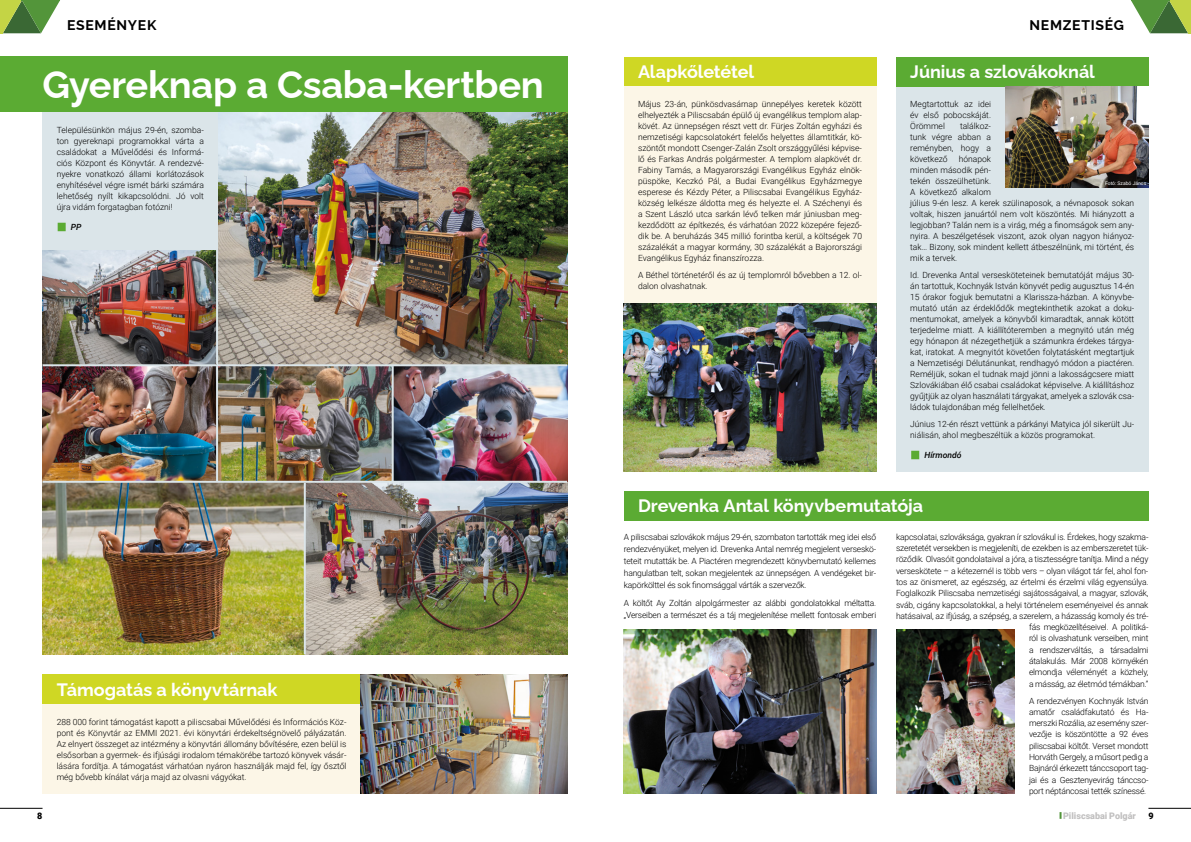
<style>
.page{position:relative;width:1191px;height:842px;background:#fff}
.page>*{position:absolute;margin:0;border:0;box-sizing:border-box;transform-origin:0 0}
.t1{font:700 38px "Raleway";letter-spacing:-.01em;color:#fff}
.t2{font:700 18px "Raleway";letter-spacing:-.005em;color:#fff}
.t3{font:700 14px "Raleway";letter-spacing:.05em;color:#000}
.t4{font:900 9px "Roboto";color:#c1c0c0}
.t5{font:900 9px "Roboto";color:#000}
.t6{font:300 8.5px/11px "Roboto";letter-spacing:-.02em;color:#000;text-align:justify}
.t7{font:300 8.5px/11px "Roboto";color:#000}
.t8{font:italic 500 8.5px "Roboto";color:#000}
.t9{font:5px "Roboto";color:#fff}
</style>
<div class="page">
<svg style="left:0;top:0;width:60px;height:33px;background:#7ea55a"></svg>
<svg style="left:1131px;top:0;width:60px;height:33px;background:#7ea55a"></svg>
<hr style="left:1148px;top:808px;width:43px;height:1px;background:#000">
<hr style="left:0;top:808px;width:43px;height:1px;background:#000">
<svg style="left:1059px;top:812px;width:2px;height:7px"></svg>
<div style="left:0;top:57px;width:567px;height:55px;background:#5bab33"></div>
<div style="left:43px;top:112px;width:175px;height:138px;background:#dbe5e9"></div>
<div style="left:58px;top:223px;width:8px;height:8px;background:#5bab33"></div>
<img style="left:43px;top:483px;width:524px;height:171px">
<img style="left:218px;top:112px;width:349px;height:369px">
<div style="left:43px;top:674px;width:317px;height:30px;background:#cfd724"></div>
<div style="left:43px;top:704px;width:317px;height:90px;background:#fcf6e7"></div>
<img style="left:360px;top:674px;width:207px;height:120px">
<img style="left:43px;top:250px;width:173px;height:231px">
<hr style="left:43px;top:364px;width:524px;height:2px;background:#dbe5e9">
<hr style="left:216px;top:231px;width:2px;height:133px;background:#dbe5e9">
<hr style="left:392px;top:366px;width:2px;height:116px;background:#dbe5e9">
<hr style="left:216px;top:366px;width:2px;height:116px;background:#dbe5e9">
<hr style="left:304px;top:483px;width:2px;height:171px;background:#dbe5e9">
<div style="left:624px;top:57px;width:252px;height:29px;background:#cfd724"></div>
<div style="left:624px;top:87px;width:252px;height:216px;background:#fcf6e7"></div>
<div style="left:896px;top:57px;width:252px;height:30px;background:#5bab33"></div>
<div style="left:896px;top:87px;width:252px;height:384px;background:#dbe5e9"></div>
<div style="left:911px;top:451px;width:8px;height:8px;background:#5bab33"></div>
<div style="left:624px;top:491px;width:524px;height:30px;background:#5bab33"></div>
<img style="left:624px;top:303px;width:252px;height:168px">
<img style="left:1005px;top:87px;width:143px;height:100px">
<img style="left:624px;top:630px;width:252px;height:164px">
<hr style="left:43px;top:481px;width:524px;height:2px;background:#dbe5e9">
<img style="left:896px;top:630px;width:118px;height:164px">
<h3 class="t3" style="left:67px;top:14px;width:91px">ESEMÉNYEK</h3>
<h3 class="t3" style="left:1029px;top:14px;width:96px">NEMZETISÉG</h3>
<h1 class="t1" style="left:43px;top:54px;width:503px">Gyereknap a Csaba-kertben</h1>
<p class="t6" style="left:57px;top:124px;width:149px">Településünkön május 29-én, szomba&shy;ton gyereknapi programokkal várta a családokat a Művelődési és Informá&shy;ciós Központ és Könyvtár. A rendezvé&shy;nyekre vonatkozó állami korlátozások enyhítésével végre ismét bárki számára lehetőség nyílt kikapcsolódni. Jó volt újra vidám forgatagban fotózni!</p>
<p class="t8" style="left:71px;top:221px;width:12px">PP</p>
<h2 class="t2" style="left:638px;top:57px;width:118px">Alapkőletétel</h2>
<p class="t6" style="left:638px;top:98px;width:225px">Május 23-án, pünkösdvasárnap ünnepélyes keretek között elhelyezték a Piliscsabán épülő új evangélikus templom alap&shy;kövét. Az ünnepségen részt vett dr. Fürjes Zoltán egyházi és nemzetiségi kapcsolatokért felelős helyettes államtitkár, kö&shy;szöntőt mondott Csenger-Zalán Zsolt országgyűlési képvise&shy;lő és Farkas András polgármester. A templom alapkövét dr.<br>Fabiny Tamás, a Magyarországi Evangélikus Egyház elnök&shy;püspöke, Keczkó Pál, a Budai Evangélikus Egyházmegye esperese és Kézdy Péter, a Piliscsabai Evangélikus Egyház&shy;község lelkésze áldotta meg és helyezte el. A Széchenyi és a Szent László utca sarkán lévő telken már júniusban meg&shy;kezdődött az építkezés, és várhatóan 2022 közepére fejező&shy;dik be. A beruházás 345 millió forintba kerül, a költségek 70 százalékát a magyar kormány, 30 százalékát a Bajorországi Evangélikus Egyház finanszírozza.</p>
<p class="t7" style="left:638px;top:269px;width:225px">A Béthel történetéről és az új templomról bővebben a 12. ol&shy;dalon olvashatnak.</p>
<h2 class="t2" style="left:910px;top:57px;width:186px">Június a szlovákoknál</h2>
<p class="t6" style="left:910px;top:98px;width:82px">Megtartottuk az idei év első pobocskáját.<br>Örömmel</p>
<p class="t6" style="left:910px;top:120px;width:82px;text-indent:50px">találkoz&shy;tunk végre abban a reményben, hogy a következő</p>
<p class="t7" style="left:910px;top:153px;width:225px;text-indent:49px">hónapok<br>minden második pén-<br>tekén összeülhetünk.<br>A következő alkalom<br>július 9-én lesz. A kerek szülinaposok, a névnaposok sokan voltak, hiszen januártól nem volt köszöntés. Mi hiányzott a legjobban? Talán nem is a virág, még a finomságok sem an - nyira. A beszélgetések viszont, azok olyan nagyon hiányoz&shy;tak… Bizony, sok mindent kellett átbeszélnünk, mi történt, és mik a tervek.</p>
<p class="t6" style="left:910px;top:269px;width:225px">Id. Drevenka Antal versesköteteinek bemutatóját május 30- án tartottuk, Kochnyák István könyvét pedig augusztus 14-én 15 órakor fogjuk bemutatni a Klarissza-házban. A könyvbe&shy;mutató után az érdeklődők megtekinthetik azokat a doku&shy;mentumokat, amelyek a könyvből kimaradtak, annak kötött terjedelme miatt. A kiállítóteremben a megnyitó után még egy hónapon át nézegethetjük a számunkra érdekes tárgya&shy;kat, iratokat. A megnyitót követően folytatásként megtartjuk a Nemzetiségi Délutánunkat, rendhagyó módon a piactéren.<br>Reméljük, sokan el tudnak majd jönni a lakosságcsere miatt Szlovákiában élő csabai családokat képviselve. A kiállításhoz gyűjtjük az olyan használati tárgyakat, amelyek a szlovák csa&shy;ládok tulajdonában még fellelhetőek.</p>
<p class="t7" style="left:910px;top:418px;width:225px">Június 12-én részt vettünk a párkányi Matyica jól sikerült Ju&shy;niálisán, ahol megbeszéltük a közös programokat.</p>
<p class="t8" style="left:924px;top:449px;width:39px">Hírmondó</p>
<p class="t9" style="left:1105px;top:180px;width:43px">Fotó: Szabó János</p>
<h2 class="t2" style="left:57px;top:675px;width:222px">Támogatás a könyvtárnak</h2>
<p class="t6" style="left:57px;top:716px;width:291px">288 000 forint támogatást kapott a piliscsabai Művelődési és Információs Köz&shy;pont és Könyvtár az EMMI 2021. évi könyvtári érdekeltségnövelő pályázatán.<br>Az elnyert összeget az intézmény a könyvtári állomány bővítésére, ezen belül is elsősorban a gyermek- és ifjúsági irodalom témakörébe tartozó könyvek vásár&shy;lására fordítja. A támogatást várhatóan nyáron használják majd fel, így ősztől még bővebb kínálat várja majd az olvasni vágyókat.</p>
<h2 class="t2" style="left:638px;top:492px;width:287px">Drevenka Antal könyvbemutatója</h2>
<p class="t6" style="left:624px;top:530px;width:254px;line-height:12.1px">A piliscsabai szlovákok május 29-én, szombaton tartották meg idei első rendezvényüket, melyen id. Drevenka Antal nemrég megjelent verseskö&shy;teteit mutatták be. A Piactéren megrendezett könyvbemutató kellemes hangulatban telt, sokan megjelentek az ünnepségen. A vendégeket bir&shy;kapörkölttel és sok finomsággal várták a szervezők.</p>
<p class="t6" style="left:624px;top:597px;width:254px;line-height:12.1px">A költőt Ay Zoltán alpolgármester az alábbi gondolatokkal méltatta. „Verseiben a természet és a táj megjelenítése mellett fontosak emberi</p>
<p class="t6" style="left:896px;top:531px;width:254px;line-height:11.3px;text-align:right">kapcsolatai, szlováksága, gyakran ír szlovákul is. Érdekes, hogy szakma&shy;szeretetét versekben is megjeleníti, de ezekben is az emberszeretet tük&shy;röződik. Olvasóit gondolataival a jóra, a tisztességre tanítja. Mind a négy verseskötete – a kétezernél is több vers – olyan világot tár fel, ahol fon&shy;tos az önismeret, az egészség, az értelmi és érzelmi világ egyensúlya.<br>Foglalkozik Piliscsaba nemzetiségi sajátosságaival, a magyar, szlovák, sváb, cigány kapcsolatokkal, a helyi történelem eseményeivel és annak hatásaival, az ifjúság, a szépség, a szerelem, a házasság komoly és tré&shy;fás megközelítéseivel. A politiká-<br>ról is olvashatunk verseiben, mint<br>a rendszerváltás, a társadalmi<br>átalakulás. Már 2008 környékén<br>elmondja véleményét a közhely,<br>a másság, az életmód témákban.”</p>
<p class="t6" style="left:1029px;top:694px;width:121px;line-height:11.3px">A rendezvényen Kochnyák István amatőr családfakutató és Ha&shy;merszki Rozália, az esemény szer&shy;vezője is köszöntötte a 92 éves piliscsabai költőt. Verset mondott Horváth Gergely, a műsort pedig a Bajnáról érkezett tánccsoport tag&shy;jai és a Gesztenyevirág tánccso&shy;port néptáncosai tették színessé.</p>
<p class="t5" style="left:37px;top:809px;width:7px">8</p>
<p class="t4" style="left:1063px;top:809px;width:74px">Piliscsabai Polgár</p>
<p class="t5" style="left:1148px;top:809px;width:7px">9</p>
</div>
